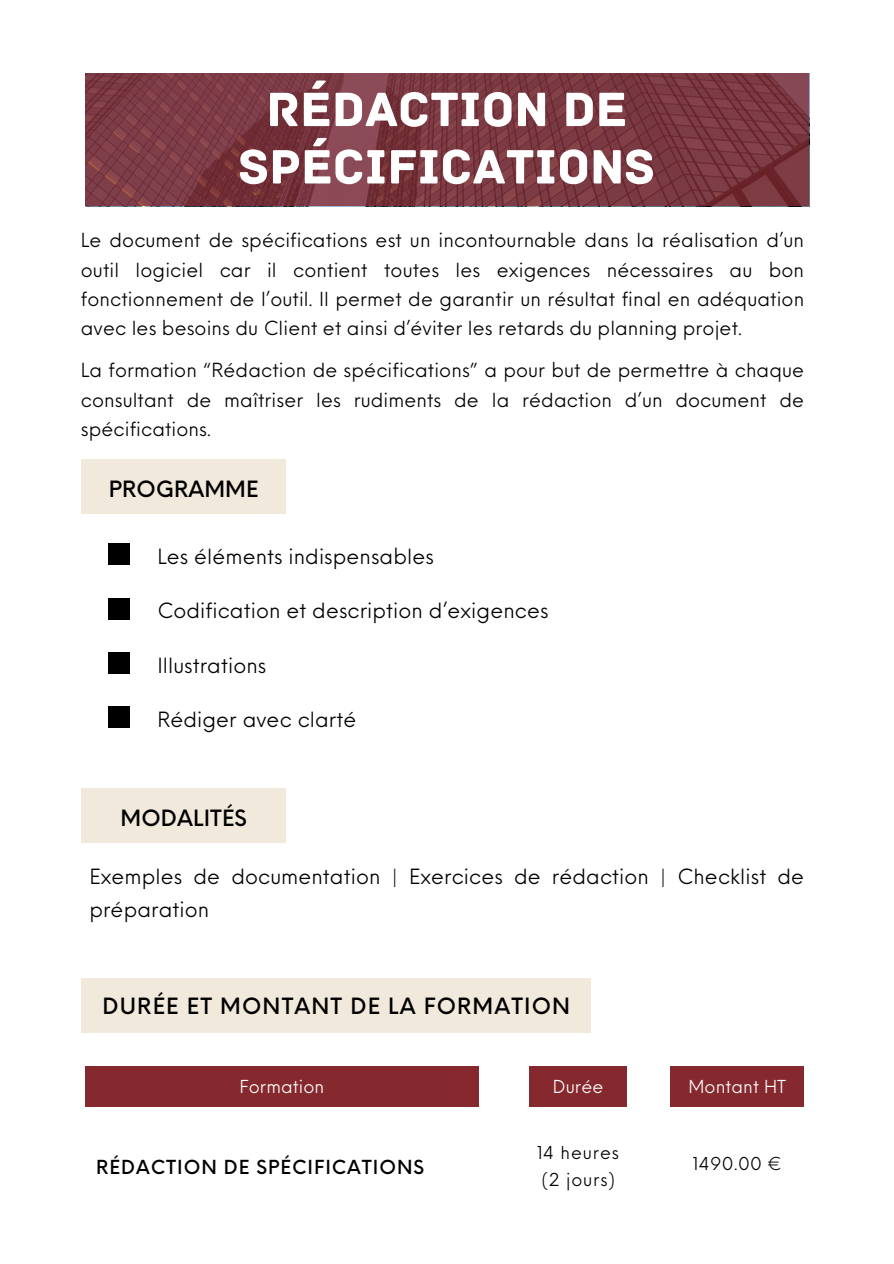
<style>
.page{position:relative;width:894px;height:1264px;background:#fff}
.page>*{position:absolute;margin:0;border:0;box-sizing:border-box;transform-origin:0 0}
.t1{font:50.7px/57.3px "Archive";color:#fff;text-align:center}
.t2{font:500 21.9px "Neue Einstellung";letter-spacing:.05em;color:#000}
.t3{font:500 21.9px "Neue Einstellung";letter-spacing:.005em;color:#000}
.t4{font:20.4px/32.7px "Neue Einstellung";letter-spacing:.005em;color:#000}
.t5{font:18.9px/29.2px "Neue Einstellung";letter-spacing:.005em;color:#000;text-align:justify}
.t6{font:500 18.9px "Neue Einstellung";letter-spacing:.05em;color:#000}
.t7{font:17.4px/27px "Neue Einstellung";letter-spacing:.05em;color:#000}
.t8{font:17.4px "Neue Einstellung";letter-spacing:.005em;color:#fff}
</style>
<div class="page">
<svg style="left:85px;top:73px;width:723px;height:133px;background:#793841"></svg>
<div style="left:81px;top:459px;width:204px;height:54px;background:#f1eadc"></div>
<div style="left:529px;top:1066px;width:97px;height:40px;background:#86292f"></div>
<div style="left:670px;top:1066px;width:134px;height:40px;background:#86292f"></div>
<div style="left:85px;top:1066px;width:393px;height:40px;background:#86292f"></div>
<div style="left:82px;top:978px;width:509px;height:54px;background:#f1eadc"></div>
<div style="left:109px;top:544px;width:21px;height:21px;background:#000"></div>
<div style="left:109px;top:598px;width:21px;height:21px;background:#000"></div>
<div style="left:109px;top:652px;width:21px;height:21px;background:#000"></div>
<div style="left:109px;top:706px;width:21px;height:22px;background:#000"></div>
<div style="left:82px;top:788px;width:204px;height:55px;background:#f1eadc"></div>
<h1 class="t1" style="left:238px;top:81px;width:418px">RÉDACTION DE<br>SPÉCIFICATIONS</h1>
<p class="t5" style="left:81px;top:224px;width:724px">Le document de spécifications est un incontournable dans la réalisation d’un outil logiciel car il contient toutes les exigences nécessaires au bon fonctionnement de l’outil. Il permet de garantir un résultat final en adéquation avec les besoins du Client et ainsi d’éviter les retards du planning projet.</p>
<p class="t5" style="left:81px;top:354px;width:724px">La formation “Rédaction de spécifications” a pour but de permettre à chaque consultant de maîtriser les rudiments de la rédaction d’un document de spécifications.</p>
<p class="t3" style="left:109px;top:469px;width:151px">PROGRAMME</p>
<p class="t4" style="left:157px;top:538px;width:278px">Les éléments indispensables</p>
<p class="t4" style="left:157px;top:592px;width:392px">Codification et description d’exigences</p>
<p class="t4" style="left:157px;top:646px;width:110px">Illustrations</p>
<p class="t4" style="left:157px;top:701px;width:200px">Rédiger avec clarté</p>
<p class="t3" style="left:121px;top:798px;width:128px">MODALITÉS</p>
<p class="t4" style="left:89px;top:858px;width:716px">Exemples de documentation | Exercices de rédaction | Checklist de préparation</p>
<p class="t2" style="left:102px;top:986px;width:469px">DURÉE ET MONTANT DE LA FORMATION</p>
<p class="t8" style="left:239px;top:1071px;width:86px">Formation</p>
<p class="t8" style="left:552px;top:1071px;width:52px">Durée</p>
<p class="t8" style="left:688px;top:1071px;width:99px">Montant HT</p>
<p class="t6" style="left:96px;top:1150px;width:329px">RÉDACTION DE SPÉCIFICATIONS</p>
<p class="t7" style="left:537px;top:1137px;width:83px">14 heures (2 jours)</p>
<p class="t7" style="left:692px;top:1148px;width:90px">1490.00 €</p>
</div>
